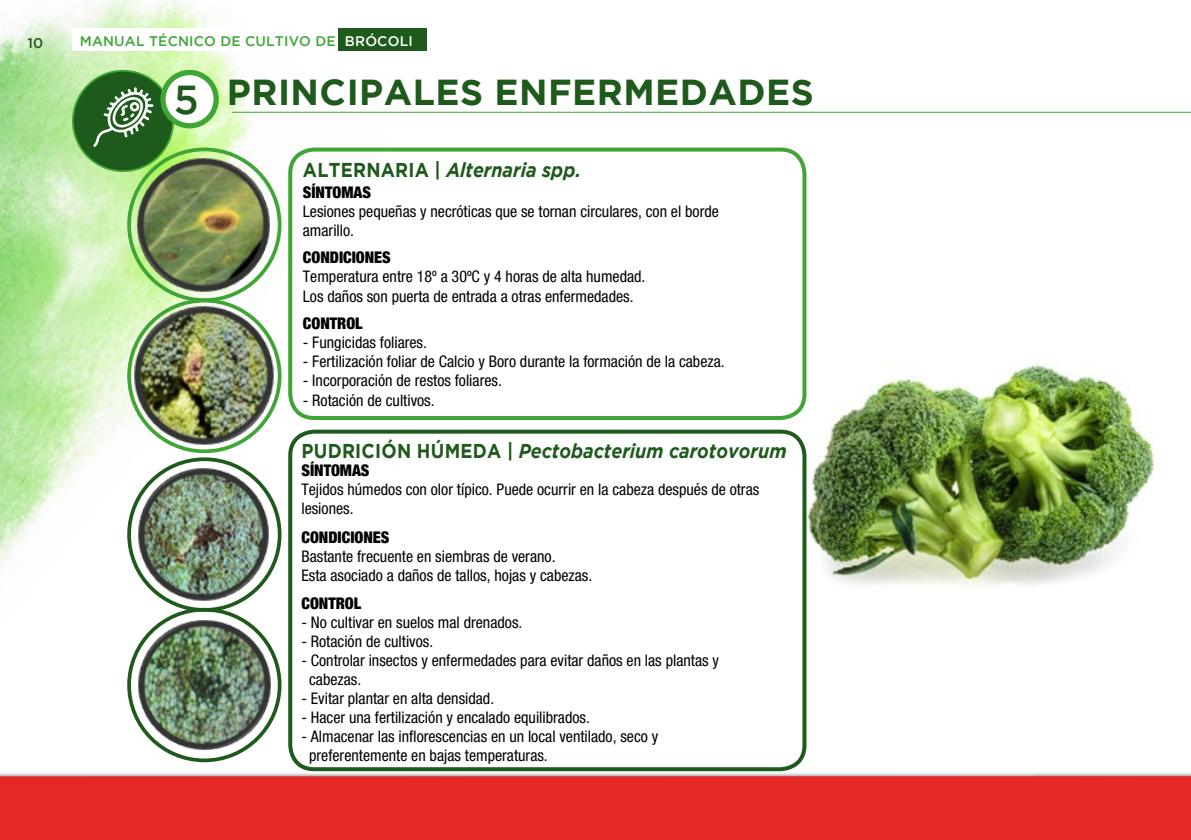
<style>
.page{position:relative;width:1191px;height:840px;background:#fff}
.page>*{position:absolute;margin:0;border:0;box-sizing:border-box;transform-origin:0 0}
.t1{font:500 40.4px "Gotham";color:#1e5a1b}
.t2{font:700 36px "Gotham";letter-spacing:.015em;color:#1e5a1b}
.t3{font:italic 700 20px "Gotham";color:#1e5a1b;scale:.9 1}
.t4{font:condensed 16px/19px "Helvetica Neue";color:#000}
.t5{font:900 condensed 16px "Helvetica Neue";color:#000}
.t6{font:500 14px "Gotham";color:#1e5a1b}
.t7{font:500 13.8px "Gotham";letter-spacing:.015em;color:#3fa535}
.t8{font:500 13.8px "Gotham";letter-spacing:.015em;color:#fff}
.s1{font-style:normal}
</style>
<div class="page">
<img style="left:0;top:0;width:392px;height:617px">
<div style="left:127px;top:147px;width:154px;height:155px;border:4px solid #3fa535;border-radius:50%"></div>
<div style="left:127px;top:298px;width:154px;height:155px;border:4px solid #3fa535;border-radius:50%"></div>
<div style="left:127px;top:457px;width:154px;height:154px;border:4px solid #1e5a1b;border-radius:50%"></div>
<div style="left:127px;top:607px;width:154px;height:154px;border:4px solid #1e5a1b;border-radius:50%"></div>
<div style="left:73px;top:71px;width:100px;height:100px;background:#1e5a1b;border-radius:50%"></div>
<div style="left:72px;top:70px;width:102px;height:102px;border:2px solid #3fa535;border-radius:50%"></div>
<div style="left:163px;top:72px;width:53px;height:54px;background:#fff;border-radius:50%"></div>
<div style="left:160px;top:70px;width:59px;height:58px;border:5px solid #3fa535;border-radius:50%"></div>
<hr style="left:232px;top:112px;width:959px;height:1px;background:#3fa535">
<svg style="left:93px;top:87px;width:60px;height:60px"></svg>
<div style="left:72px;top:28px;width:270px;height:23px;background:#fff"></div>
<div style="left:338px;top:28px;width:89px;height:23px;background:#1e5a1b"></div>
<div style="left:288px;top:147px;width:518px;height:273px;border:4px solid #3fa535;border-radius:24px"></div>
<div style="left:288px;top:429px;width:518px;height:341px;border:4px solid #1e5a1b;border-radius:24px"></div>
<img style="left:784px;top:337px;width:371px;height:264px">
<img style="left:137px;top:466px;width:134px;height:136px">
<img style="left:136px;top:617px;width:136px;height:134px">
<img style="left:133px;top:304px;width:143px;height:142px">
<img style="left:136px;top:156px;width:135px;height:137px">
<div style="left:0;top:770px;width:1191px;height:69px;background:#000;opacity:.75"></div>
<div style="left:0;top:775px;width:1191px;height:64px;background:#e52725"></div>
<p class="t6" style="left:28px;top:35px;width:17px">10</p>
<p class="t7" style="left:80px;top:33px;width:257px">MANUAL TÉCNICO DE CULTIVO DE</p>
<p class="t8" style="left:345px;top:33px;width:69px">BRÓCOLI</p>
<p class="t1" style="left:174px;top:77px;width:27px">5</p>
<p class="t2" style="left:227px;top:72px;width:588px">PRINCIPALES ENFERMEDADES</p>
<p class="t3" style="left:303px;top:159px;width:311px"><span class="s1">ALTERNARIA |</span> Alternaria spp.</p>
<p class="t5" style="left:303px;top:179px;width:70px">SÍNTOMAS</p>
<p class="t4" style="left:303px;top:202px;width:417px">Lesiones pequeñas y necróticas que se tornan circulares, con el borde</p>
<p class="t4" style="left:303px;top:221px;width:53px">amarillo.</p>
<p class="t5" style="left:303px;top:244px;width:90px">CONDICIONES</p>
<p class="t4" style="left:303px;top:267px;width:344px">Temperatura entre 18º a 30ºC y 4 horas de alta humedad.</p>
<p class="t4" style="left:303px;top:286px;width:332px">Los daños son puerta de entrada a otras enfermedades.</p>
<p class="t5" style="left:303px;top:310px;width:61px">CONTROL</p>
<p class="t4" style="left:303px;top:332px;width:126px">- Fungicidas foliares.</p>
<p class="t4" style="left:303px;top:352px;width:423px">- Fertilización foliar de Calcio y Boro durante la formación de la cabeza.</p>
<p class="t4" style="left:303px;top:371px;width:200px">- Incorporación de restos foliares.</p>
<p class="t4" style="left:303px;top:390px;width:133px">- Rotación de cultivos.</p>
<p class="t3" style="left:301px;top:439px;width:540px"><span class="s1">PUDRICIÓN HÚMEDA</span> | Pectobacterium carotovorum</p>
<p class="t5" style="left:301px;top:457px;width:70px">SÍNTOMAS</p>
<p class="t4" style="left:301px;top:479px;width:459px">Tejidos húmedos con olor típico. Puede ocurrir en la cabeza después de otras lesiones.</p>
<p class="t5" style="left:301px;top:524px;width:90px">CONDICIONES</p>
<p class="t4" style="left:301px;top:547px;width:256px">Bastante frecuente en siembras de verano.</p>
<p class="t4" style="left:301px;top:566px;width:292px">Esta asociado a daños de tallos, hojas y cabezas.</p>
<p class="t5" style="left:301px;top:589px;width:61px">CONTROL</p>
<p class="t4" style="left:301px;top:612px;width:222px">- No cultivar en suelos mal drenados.</p>
<p class="t4" style="left:301px;top:631px;width:133px">- Rotación de cultivos.</p>
<p class="t4" style="left:301px;top:650px;width:419px">- Controlar insectos y enfermedades para evitar daños en las plantas y</p>
<p class="t4" style="left:309px;top:669px;width:54px">cabezas.</p>
<p class="t4" style="left:301px;top:688px;width:194px">- Evitar plantar en alta densidad.</p>
<p class="t4" style="left:301px;top:707px;width:290px">- Hacer una fertilización y encalado equilibrados.</p>
<p class="t4" style="left:301px;top:726px;width:358px">- Almacenar las inflorescencias en un local ventilado, seco y</p>
<p class="t4" style="left:309px;top:745px;width:240px">preferentemente en bajas temperaturas.</p>
</div>
